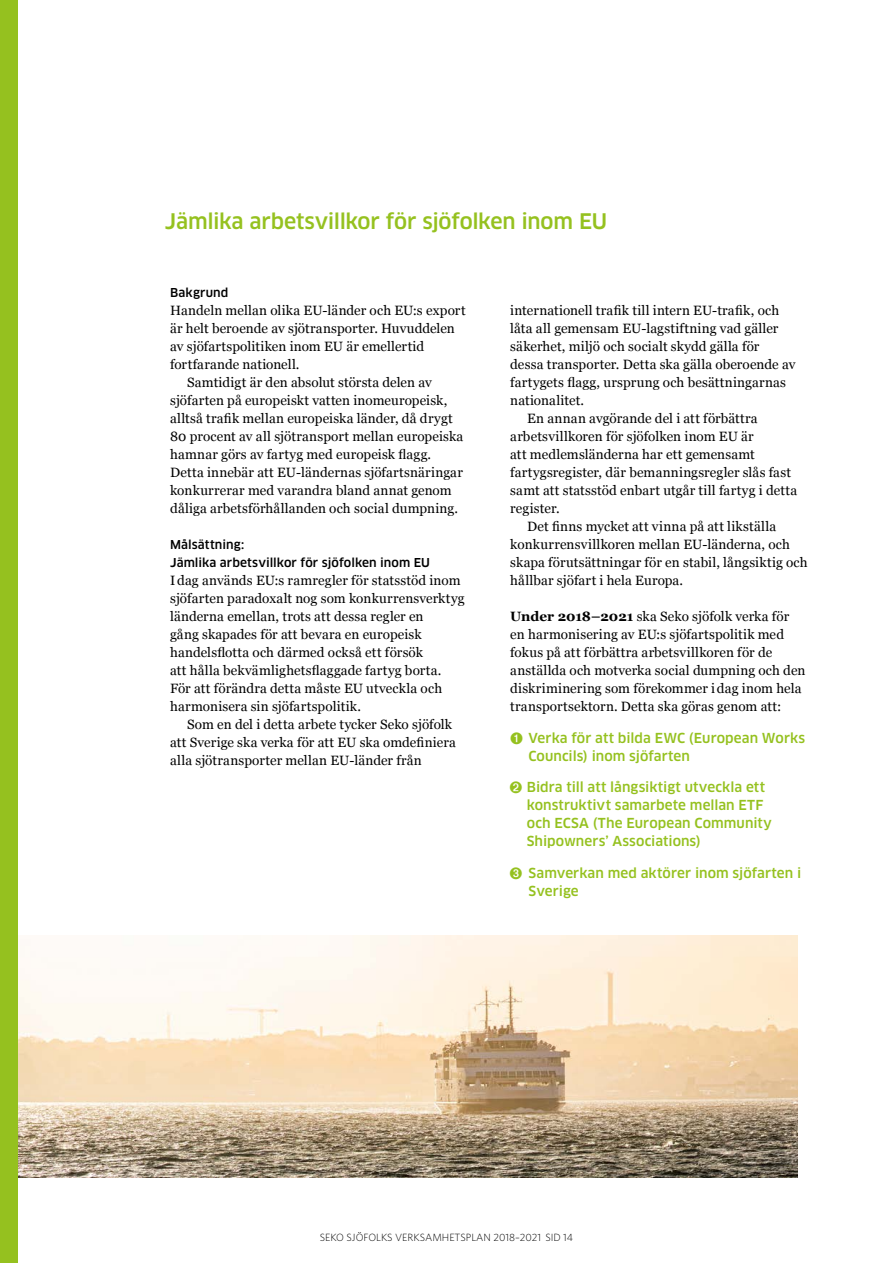
<style>
.page{position:relative;width:893px;height:1263px;background:#fff}
.page>*{position:absolute;margin:0;border:0;box-sizing:border-box;transform-origin:0 0}
.t1{font:500 21px "Clan Pro";letter-spacing:-.015em;color:#95c11f}
.t2{font:13.5px/18px "Georgia";letter-spacing:.01em;color:#000}
.t3{font:500 13.5px/18px "Clan Pro";letter-spacing:.005em;color:#95c11f}
.t4{font:500 12px/18px "Clan Pro";letter-spacing:.01em;color:#000}
.t5{font:300 10.5px "Whitney";color:#000}
.s1{font-weight:700}
</style>
<div class="page">
<img style="left:18px;top:935px;width:780px;height:243px">
<div style="left:0;top:0;width:18px;height:1263px;background:#95c11f"></div>
<h1 class="t1" style="left:165px;top:209px;width:444px">Jämlika arbetsvillkor för sjöfolken inom EU</h1>
<p class="t4" style="left:170px;top:284px;width:60px">Bakgrund</p>
<p class="t2" style="left:170px;top:301px;width:297px">Handeln mellan olika EU-länder och EU:s export</p>
<p class="t2" style="left:170px;top:319px;width:286px">är helt beroende av sjötransporter. Huvuddelen</p>
<p class="t2" style="left:170px;top:337px;width:256px">av sjöfartspolitiken inom EU är emellertid</p>
<p class="t2" style="left:170px;top:355px;width:131px">fortfarande nationell.</p>
<p class="t2" style="left:187px;top:373px;width:246px">Samtidigt är den absolut största delen av</p>
<p class="t2" style="left:170px;top:391px;width:279px">sjöfarten på europeiskt vatten inomeuropeisk,</p>
<p class="t2" style="left:170px;top:409px;width:284px">alltså trafik mellan europeiska länder, då drygt</p>
<p class="t2" style="left:170px;top:427px;width:295px">80 procent av all sjötransport mellan europeiska</p>
<p class="t2" style="left:170px;top:445px;width:263px">hamnar görs av fartyg med europeisk flagg.</p>
<p class="t2" style="left:170px;top:463px;width:294px">Detta innebär att EU-ländernas sjöfartsnäringar</p>
<p class="t2" style="left:170px;top:481px;width:283px">konkurrerar med varandra bland annat genom</p>
<p class="t2" style="left:170px;top:499px;width:289px">dåliga arbetsförhållanden och social dumpning.</p>
<p class="t4" style="left:170px;top:536px;width:261px">Målsättning:<br>Jämlika arbetsvillkor för sjöfolken inom EU</p>
<p class="t2" style="left:170px;top:571px;width:296px">Idag används EU:s ramregler för statsstöd inom sjöfarten paradoxalt nog som konkurrensverktyg länderna emellan, trots att dessa regler en<br>gång skapades för att bevara en europeisk handelsflotta och därmed också ett försök<br>att hålla bekvämlighetsflaggade fartyg borta.<br>För att förändra detta måste EU utveckla och harmonisera sin sjöfartspolitik.</p>
<p class="t2" style="left:170px;top:715px;width:287px;text-indent:17px">Som en del i detta arbete tycker Seko sjöfolk att Sverige ska verka för att EU ska omdefiniera alla sjötransporter mellan EU-länder från</p>
<p class="t2" style="left:510px;top:301px;width:270px">internationell trafik till intern EU-trafik, och</p>
<p class="t2" style="left:510px;top:319px;width:270px">låta all gemensam EU-lagstiftning vad gäller</p>
<p class="t2" style="left:510px;top:337px;width:251px">säkerhet, miljö och socialt skydd gälla för</p>
<p class="t2" style="left:510px;top:355px;width:287px">dessa transporter. Detta ska gälla oberoende av</p>
<p class="t2" style="left:510px;top:373px;width:277px">fartygets flagg, ursprung och besättningarnas</p>
<p class="t2" style="left:510px;top:391px;width:75px">nationalitet.</p>
<p class="t2" style="left:527px;top:409px;width:232px">En annan avgörande del i att förbättra</p>
<p class="t2" style="left:510px;top:427px;width:245px">arbetsvillkoren för sjöfolken inom EU är</p>
<p class="t2" style="left:510px;top:445px;width:246px">att medlemsländerna har ett gemensamt</p>
<p class="t2" style="left:510px;top:463px;width:282px">fartygsregister, där bemanningsregler slås fast</p>
<p class="t2" style="left:510px;top:481px;width:288px">samt att statsstöd enbart utgår till fartyg i detta</p>
<p class="t2" style="left:510px;top:499px;width:51px">register.</p>
<p class="t2" style="left:527px;top:517px;width:250px">Det finns mycket att vinna på att likställa</p>
<p class="t2" style="left:510px;top:535px;width:281px">konkurrensvillkoren mellan EU-länderna, och</p>
<p class="t2" style="left:510px;top:553px;width:299px">skapa förutsättningar för en stabil, långsiktig och</p>
<p class="t2" style="left:510px;top:571px;width:174px">hållbar sjöfart i hela Europa.</p>
<p class="t2" style="left:510px;top:607px;width:297px"><span class="s1">Under 2018–2021</span> ska Seko sjöfolk verka för en harmonisering av EU:s sjöfartspolitik med fokus på att förbättra arbetsvillkoren för de anställda och motverka social dumpning och den diskriminering som förekommer idag inom hela transportsektorn. Detta ska göras genom att:</p>
<p class="t3" style="left:528px;top:729px;width:278px">Verka för att bilda EWC (European Works<br>Councils) inom sjöfarten</p>
<p class="t3" style="left:527px;top:778px;width:247px">Bidra till att långsiktigt utveckla ett konstruktivt samarbete mellan ETF och ECSA (The European Community Shipowners’ Associations)</p>
<p class="t3" style="left:528px;top:864px;width:274px">Samverkan med aktörer inom sjöfarten i<br>Sverige</p>
<p class="t5" style="left:320px;top:1231px;width:255px">SEKO SJÖFOLKS VERKSAMHETSPLAN 2018–2021 SID 14</p>
</div>
